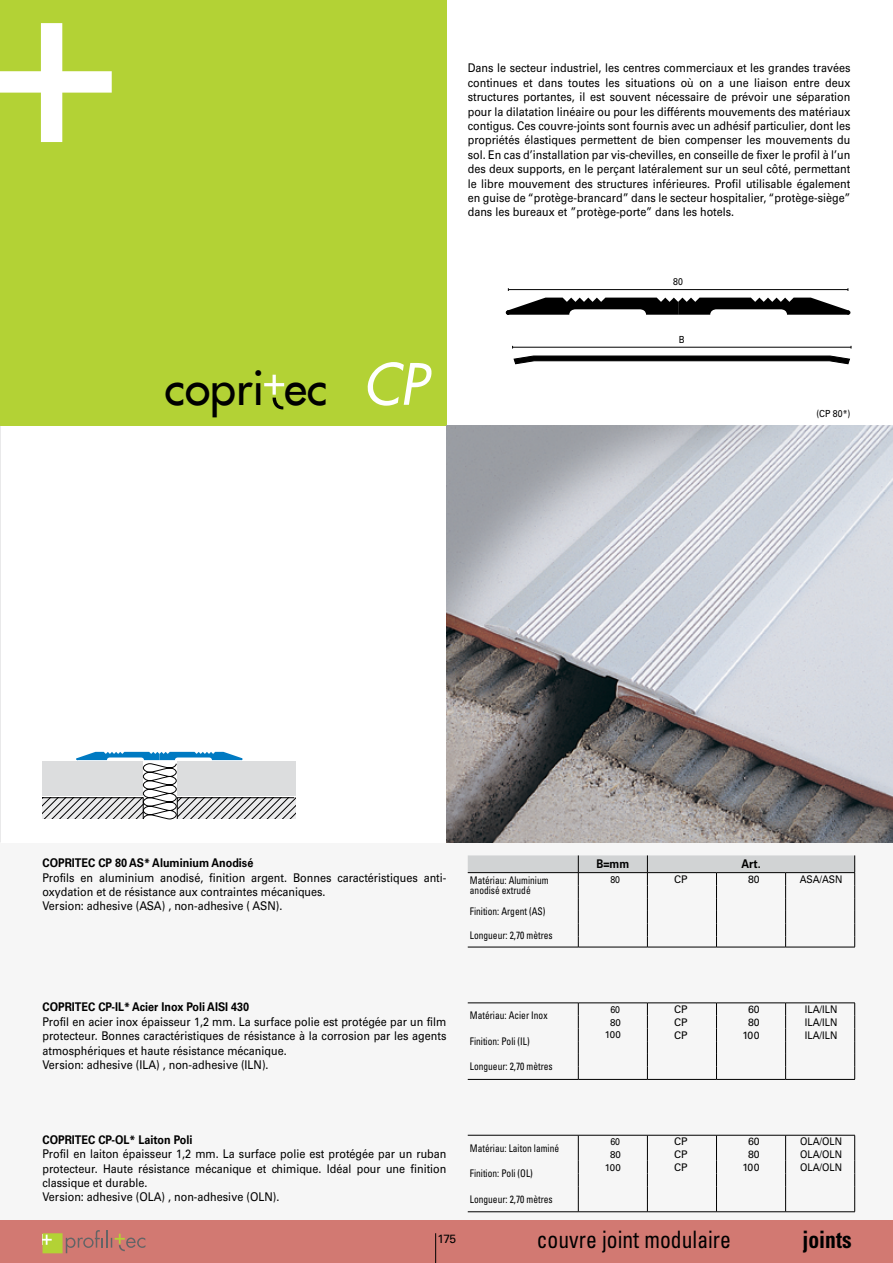
<style>
.page{position:relative;width:893px;height:1263px;background:#fff}
.page>*{position:absolute;margin:0;border:0;box-sizing:border-box;transform-origin:0 0}
.t1{font:46.5px "Futura LT";color:#000}
.t2{font:condensed 24px "Univers LT Std";color:#000;scale:.9 1}
.t3{font:700 condensed 24px "Univers LT Std";color:#000;scale:.9 1}
.t4{font:12px/14.4px "Univers LT Std";color:#000;scale:.9 1}
.t5{font:700 12px "Univers LT Std";color:#000;scale:.9 1}
.t6{font:700 12px "Univers LT Std";color:#000;scale:.87 1}
.t7{font:12px "Univers LT Std";color:#000}
.t8{font:condensed 10.5px/10.5px "Univers LT Std";color:#000;scale:.9 1}
.t9{font:10.5px "Univers LT Std";color:#000;scale:.9 1}
.t10{font:10.5px "Univers LT Std";color:#000}
.t11{font:9.75px "Univers LT Std";color:#000;scale:.9 1}
.t12{font:9.75px "Univers LT Std";color:#000}
.s1{font-style:italic;font-size:55.5px;color:#fff}
</style>
<div class="page">
<div style="left:0;top:843px;width:893px;height:396px;background:#f6f6f6"></div>
<div style="left:0;top:0;width:446px;height:426px;background:#b3d235"></div>
<svg style="left:0;top:23px;width:112px;height:119px"></svg>
<div style="left:0;top:1220px;width:893px;height:43px;background:#d27972"></div>
<svg style="left:43px;top:1230px;width:102px;height:23px"></svg>
<hr style="left:435px;top:1233px;width:1px;height:30px;background:#000">
<img style="left:0;top:426px;width:1px;height:417px">
<img style="left:446px;top:426px;width:447px;height:417px">
<svg style="left:264px;top:375px;width:20px;height:34px"></svg>
<svg style="left:506px;top:298px;width:344px;height:17px"></svg>
<hr style="left:508px;top:289px;width:340px;height:1px;background:#000">
<svg style="left:513px;top:355px;width:337px;height:9px"></svg>
<hr style="left:513px;top:347px;width:338px;height:1px;background:#000">
<svg style="left:43px;top:752px;width:253px;height:67px"></svg>
<hr style="left:468px;top:947px;width:110px;height:1px;background:#000">
<svg style="left:468px;top:855px;width:387px;height:92px"></svg>
<hr style="left:578px;top:947px;width:69px;height:1px;background:#000">
<hr style="left:647px;top:947px;width:69px;height:1px;background:#000">
<hr style="left:716px;top:947px;width:70px;height:1px;background:#000">
<hr style="left:786px;top:947px;width:69px;height:1px;background:#000">
<hr style="left:468px;top:1079px;width:110px;height:1px;background:#000">
<hr style="left:468px;top:1002px;width:110px;height:1px;background:#000">
<hr style="left:578px;top:1002px;width:69px;height:1px;background:#000">
<hr style="left:647px;top:1002px;width:69px;height:1px;background:#000">
<hr style="left:716px;top:1002px;width:70px;height:1px;background:#000">
<hr style="left:786px;top:1002px;width:69px;height:1px;background:#000">
<svg style="left:578px;top:1003px;width:1px;height:76px"></svg>
<svg style="left:647px;top:1003px;width:1px;height:76px"></svg>
<svg style="left:716px;top:1003px;width:1px;height:76px"></svg>
<svg style="left:785px;top:1003px;width:1px;height:76px"></svg>
<svg style="left:854px;top:1003px;width:1px;height:76px"></svg>
<hr style="left:578px;top:1079px;width:69px;height:1px;background:#000">
<hr style="left:647px;top:1079px;width:69px;height:1px;background:#000">
<hr style="left:716px;top:1079px;width:70px;height:1px;background:#000">
<hr style="left:786px;top:1079px;width:69px;height:1px;background:#000">
<hr style="left:468px;top:1211px;width:110px;height:1px;background:#000">
<hr style="left:468px;top:1135px;width:110px;height:1px;background:#000">
<hr style="left:578px;top:1135px;width:69px;height:1px;background:#000">
<hr style="left:647px;top:1135px;width:69px;height:1px;background:#000">
<hr style="left:716px;top:1135px;width:70px;height:1px;background:#000">
<hr style="left:786px;top:1135px;width:69px;height:1px;background:#000">
<svg style="left:578px;top:1135px;width:1px;height:76px"></svg>
<svg style="left:647px;top:1135px;width:1px;height:76px"></svg>
<svg style="left:716px;top:1135px;width:1px;height:76px"></svg>
<svg style="left:785px;top:1135px;width:1px;height:76px"></svg>
<svg style="left:854px;top:1135px;width:1px;height:76px"></svg>
<hr style="left:578px;top:1211px;width:69px;height:1px;background:#000">
<hr style="left:647px;top:1211px;width:69px;height:1px;background:#000">
<hr style="left:716px;top:1211px;width:70px;height:1px;background:#000">
<hr style="left:786px;top:1211px;width:69px;height:1px;background:#000">
<h1 class="t1" style="left:165px;top:357px;width:264px">copri ec <span class="s1">CP</span></h1>
<p class="t4" style="left:468px;top:61px;width:427px;text-align:justify">Dans le secteur industriel, les centres commerciaux et les grandes travées continues et dans toutes les situations où on a une liaison entre deux structures portantes, il est souvent nécessaire de prévoir une séparation pour la dilatation linéaire ou pour les différents mouvements des matériaux contigus. Ces couvre-joints sont fournis avec un adhésif particulier, dont les propriétés élastiques permettent de bien compenser les mouvements du sol. En cas d’installation par vis-chevilles, en conseille de fixer le profil à l’un des deux supports, en le perçant latéralement sur un seul côté, permettant le libre mouvement des structures inférieures. Profil utilisable également en guise de “protège-brancard” dans le secteur hospitalier, “protège-siège” dans les bureaux et ”protège-porte” dans les hotels.</p>
<p class="t11" style="left:673px;top:276px;width:12px">80</p>
<p class="t11" style="left:679px;top:333px;width:8px">B</p>
<p class="t11" style="left:816px;top:407px;width:39px">(CP 80*)</p>
<p class="t5" style="left:43px;top:856px;width:236px">COPRITEC CP 80 AS* Aluminium Anodisé</p>
<p class="t4" style="left:43px;top:870px;width:450px">Profils en aluminium anodisé, finition argent. Bonnes caractéristiques anti&shy;oxydation et de résistance aux contraintes mécaniques.<br>Version: adhesive (ASA) , non-adhesive ( ASN).</p>
<p class="t6" style="left:596px;top:857px;width:39px">B=mm</p>
<p class="t5" style="left:741px;top:857px;width:23px">Art.</p>
<p class="t8" style="left:470px;top:875px;width:89px">Matériau: Aluminium anodisé extrudé</p>
<p class="t11" style="left:610px;top:873px;width:12px">80</p>
<p class="t10" style="left:674px;top:873px;width:15px">CP</p>
<p class="t10" style="left:748px;top:873px;width:13px">80</p>
<p class="t9" style="left:800px;top:873px;width:49px">ASA/ASN</p>
<p class="t8" style="left:470px;top:905px;width:85px">Finition: Argent (AS)</p>
<p class="t8" style="left:470px;top:930px;width:94px">Longueur: 2,70 mètres</p>
<p class="t5" style="left:43px;top:1000px;width:231px">COPRITEC CP-IL* Acier Inox Poli AISI 430</p>
<p class="t4" style="left:43px;top:1014px;width:450px">Profil en acier inox épaisseur 1,2 mm. La surface polie est protégée par un film protecteur. Bonnes caractéristiques de résistance à la corrosion par les agents atmosphériques et haute résistance mécanique.<br>Version: adhesive (ILA) , non-adhesive (ILN).</p>
<p class="t8" style="left:470px;top:1010px;width:88px">Matériau: Acier Inox</p>
<p class="t8" style="left:470px;top:1036px;width:68px">Finition: Poli (IL)</p>
<p class="t8" style="left:470px;top:1061px;width:94px">Longueur: 2,70 mètres</p>
<p class="t11" style="left:610px;top:1003px;width:12px">60</p>
<p class="t10" style="left:674px;top:1003px;width:15px">CP</p>
<p class="t10" style="left:748px;top:1003px;width:13px">60</p>
<p class="t9" style="left:805px;top:1003px;width:38px">ILA/ILN</p>
<p class="t12" style="left:610px;top:1016px;width:12px">80</p>
<p class="t10" style="left:674px;top:1016px;width:15px">CP</p>
<p class="t10" style="left:748px;top:1016px;width:13px">80</p>
<p class="t9" style="left:805px;top:1016px;width:38px">ILA/ILN</p>
<p class="t12" style="left:605px;top:1029px;width:18px">100</p>
<p class="t10" style="left:674px;top:1028px;width:15px">CP</p>
<p class="t10" style="left:742px;top:1028px;width:19px">100</p>
<p class="t9" style="left:805px;top:1028px;width:38px">ILA/ILN</p>
<p class="t5" style="left:43px;top:1132px;width:168px">COPRITEC CP-OL* Laiton Poli</p>
<p class="t4" style="left:43px;top:1147px;width:450px">Profil en laiton épaisseur 1,2 mm. La surface polie est protégée par un ruban protecteur. Haute résistance mécanique et chimique. Idéal pour une finition classique et durable.<br>Version: adhesive (OLA) , non-adhesive (OLN).</p>
<p class="t7" style="left:438px;top:1232px;width:20px">175</p>
<p class="t8" style="left:470px;top:1143px;width:101px">Matériau: Laiton laminé</p>
<p class="t8" style="left:470px;top:1168px;width:71px">Finition: Poli (OL)</p>
<p class="t8" style="left:470px;top:1194px;width:94px">Longueur: 2,70 mètres</p>
<p class="t11" style="left:610px;top:1136px;width:12px">60</p>
<p class="t10" style="left:674px;top:1135px;width:15px">CP</p>
<p class="t10" style="left:748px;top:1135px;width:13px">60</p>
<p class="t9" style="left:800px;top:1135px;width:48px">OLA/OLN</p>
<p class="t12" style="left:610px;top:1149px;width:12px">80</p>
<p class="t10" style="left:674px;top:1148px;width:15px">CP</p>
<p class="t10" style="left:748px;top:1148px;width:13px">80</p>
<p class="t9" style="left:800px;top:1148px;width:48px">OLA/OLN</p>
<p class="t12" style="left:605px;top:1161px;width:18px">100</p>
<p class="t10" style="left:674px;top:1161px;width:15px">CP</p>
<p class="t10" style="left:742px;top:1161px;width:19px">100</p>
<p class="t9" style="left:800px;top:1161px;width:48px">OLA/OLN</p>
<h2 class="t2" style="left:537px;top:1224px;width:217px">couvre joint modulaire</h2>
<h2 class="t3" style="left:802px;top:1225px;width:56px">joints</h2>
</div>
